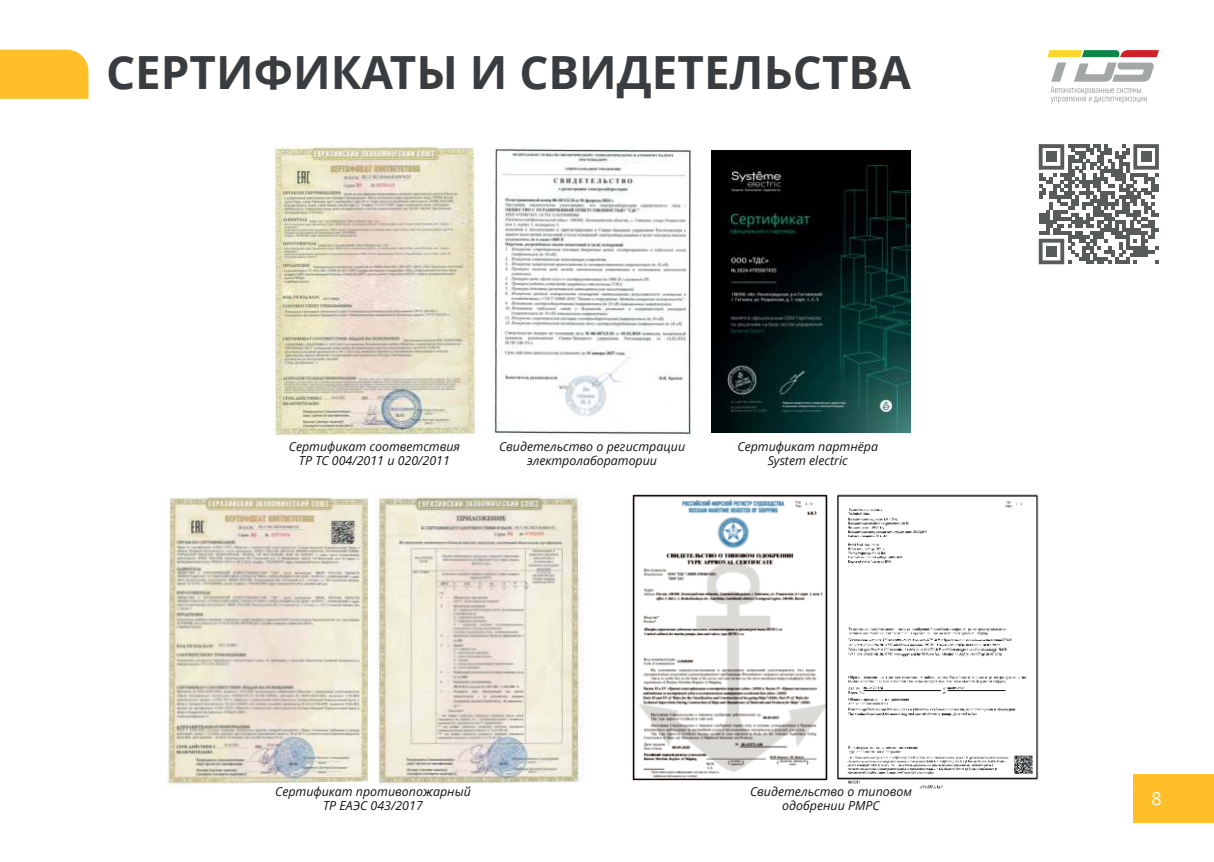
<style>
.page{position:relative;width:1214px;height:862px;background:#fff}
.page>*{position:absolute;margin:0;border:0;box-sizing:border-box;transform-origin:0 0}
.t1{font:700 45.8px "Open Sans";color:#3a3d3f}
.t2{font:18px "Open Sans";color:#fff}
.t3{font:italic 12.4px/14px "Open Sans";color:#121617;text-align:center}
</style>
<div class="page">
<div style="left:0;top:50px;width:88px;height:49px;background:#febf28"></div>
<div style="left:1133px;top:774px;width:80px;height:48px;background:#febf28"></div>
<svg style="left:1047px;top:50px;width:111px;height:7px"></svg>
<svg style="left:1050px;top:63px;width:103px;height:40px"></svg>
<svg style="left:1038px;top:144px;width:120px;height:120px"></svg>
<div style="left:1045px;top:151px;width:11px;height:11px;background:#575b5c"></div>
<div style="left:1140px;top:151px;width:11px;height:11px;background:#575b5c"></div>
<div style="left:1045px;top:246px;width:11px;height:11px;background:#575b5c"></div>
<img style="left:273px;top:146px;width:203px;height:290px">
<img style="left:375px;top:496px;width:210px;height:289px">
<img style="left:491px;top:148px;width:201px;height:288px">
<img style="left:711px;top:151px;width:199px;height:282px">
<img style="left:837px;top:494px;width:202px;height:295px">
<img style="left:167px;top:497px;width:201px;height:288px">
<img style="left:632px;top:494px;width:196px;height:287px">
<h1 class="t1" style="left:106px;top:40px;width:806px">СЕРТИФИКАТЫ И СВИДЕТЕЛЬСТВА</h1>
<p class="t3" style="left:289px;top:439px;width:173px">Сертификат соответствия<br>ТР ТС 004/2011 и 020/2011</p>
<p class="t3" style="left:499px;top:439px;width:188px">Свидетельство о регистрации электролаборатории</p>
<p class="t3" style="left:737px;top:439px;width:142px">Сертификат партнёра<br>System electric</p>
<p class="t3" style="left:275px;top:784px;width:197px">Сертификат противопожарный<br>ТР ЕАЭС 043/2017</p>
<p class="t3" style="left:750px;top:784px;width:163px">Свидетельство о типовом одобрении РМРС</p>
<h2 class="t2" style="left:1151px;top:786px;width:12px">8</h2>
</div>
